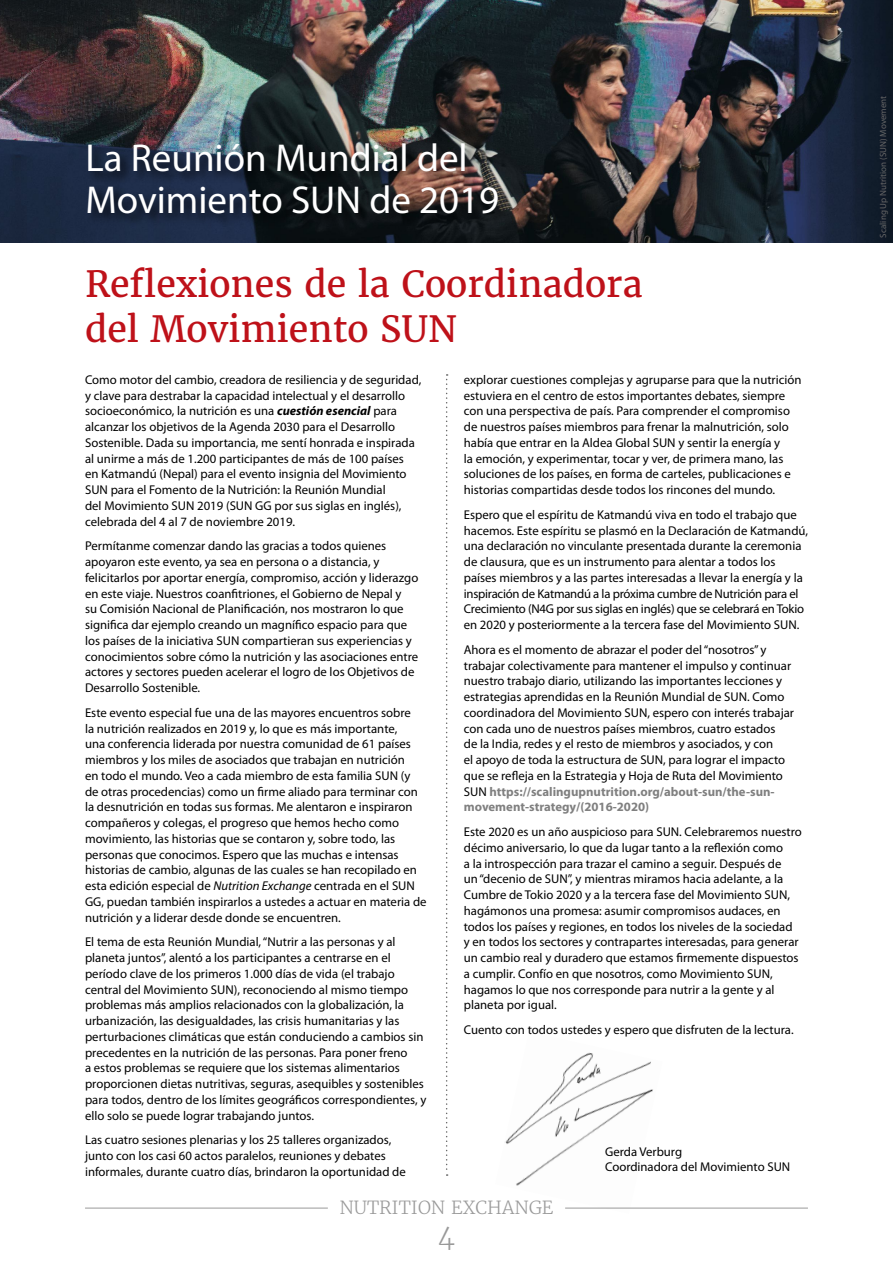
<style>
.page{position:relative;width:893px;height:1263px;background:#fff}
.page>*{position:absolute;margin:0;border:0;box-sizing:border-box;transform-origin:0 0}
.t1{font:39px/42px "Myriad Pro";color:#fff}
.t2{font:36px/45px "Merriweather";color:#be1119}
.t3{font:300 27px "Merriweather";color:#999}
.t4{font:300 18px "Merriweather";color:#999}
.t5{font:12.75px/15.8px "Myriad Pro";color:#000}
.t6{font:9px "Myriad Pro";color:#666}
.s1{font-weight:700;font-style:italic}
.s2{font-style:italic}
.s3{font-weight:700;color:#808080}
</style>
<div class="page">
<hr style="left:85px;top:1208px;width:243px;height:1px;background:#999">
<img style="left:505px;top:1052px;width:157px;height:156px">
<svg style="left:446px;top:374px;width:2px;height:802px"></svg>
<img style="left:0;top:0;width:893px;height:242px">
<div style="left:86px;top:142px;width:426px;height:86px;background:#000;opacity:.75"></div>
<hr style="left:565px;top:1208px;width:243px;height:1px;background:#999">
<h1 class="t1" style="left:85px;top:136px;width:415px">La Reunión Mundial del<br>Movimiento SUN de 2019</h1>
<h2 class="t2" style="left:85px;top:261px;width:559px">Reflexiones de la Coordinadora del Movimiento SUN</h2>
<p class="t5" style="left:85px;top:371px;width:338px">Como motor del cambio, creadora de resiliencia y de seguridad, y clave para destrabar la capacidad intelectual y el desarrollo socioeconómico, la nutrición es una <span class="s1">cuestión esencial</span> para alcanzar los objetivos de la Agenda 2030 para el Desarrollo Sostenible. Dada su importancia, me sentí honrada e inspirada al unirme a más de 1.200 participantes de más de 100 países<br>en Katmandú (Nepal) para el evento insignia del Movimiento SUN para el Fomento de la Nutrición: la Reunión Mundial<br>del Movimiento SUN 2019 (SUN GG por sus siglas en inglés), celebrada del 4 al 7 de noviembre 2019.</p>
<p class="t5" style="left:85px;top:538px;width:335px">Permítanme comenzar dando las gracias a todos quienes apoyaron este evento, ya sea en persona o a distancia, y felicitarlos por aportar energía, compromiso, acción y liderazgo en este viaje. Nuestros coanfitriones, el Gobierno de Nepal y<br>su Comisión Nacional de Planificación, nos mostraron lo que significa dar ejemplo creando un magnífico espacio para que los países de la iniciativa SUN compartieran sus experiencias y conocimientos sobre cómo la nutrición y las asociaciones entre actores y sectores pueden acelerar el logro de los Objetivos de Desarrollo Sostenible.</p>
<p class="t5" style="left:85px;top:704px;width:343px">Este evento especial fue una de las mayores encuentros sobre<br>la nutrición realizados en 2019 y, lo que es más importante,<br>una conferencia liderada por nuestra comunidad de 61 países miembros y los miles de asociados que trabajan en nutrición<br>en todo el mundo. Veo a cada miembro de esta familia SUN (y de otras procedencias) como un firme aliado para terminar con la desnutrición en todas sus formas. Me alentaron e inspiraron compañeros y colegas, el progreso que hemos hecho como movimiento, las historias que se contaron y, sobre todo, las personas que conocimos. Espero que las muchas e intensas historias de cambio, algunas de las cuales se han recopilado en esta edición especial de <span class="s2">Nutrition Exchange</span> centrada en el SUN GG, puedan también inspirarlos a ustedes a actuar en materia de nutrición y a liderar desde donde se encuentren.</p>
<p class="t5" style="left:85px;top:934px;width:343px">El tema de esta Reunión Mundial, “Nutrir a las personas y al planeta juntos”, alentó a los participantes a centrarse en el período clave de los primeros 1.000 días de vida (el trabajo central del Movimiento SUN), reconociendo al mismo tiempo problemas más amplios relacionados con la globalización, la urbanización, las desigualdades, las crisis humanitarias y las perturbaciones climáticas que están conduciendo a cambios sin precedentes en la nutrición de las personas. Para poner freno<br>a estos problemas se requiere que los sistemas alimentarios proporcionen dietas nutritivas, seguras, asequibles y sostenibles para todos, dentro de los límites geográficos correspondientes, y ello solo se puede lograr trabajando juntos.</p>
<p class="t5" style="left:85px;top:1132px;width:322px">Las cuatro sesiones plenarias y los 25 talleres organizados, junto con los casi 60 actos paralelos, reuniones y debates informales, durante cuatro días, brindaron la oportunidad de</p>
<p class="t5" style="left:464px;top:371px;width:339px">explorar cuestiones complejas y agruparse para que la nutrición estuviera en el centro de estos importantes debates, siempre con una perspectiva de país. Para comprender el compromiso de nuestros países miembros para frenar la malnutrición, solo había que entrar en la Aldea Global SUN y sentir la energía y<br>la emoción, y experimentar, tocar y ver, de primera mano, las soluciones de los países, en forma de carteles, publicaciones e historias compartidas desde todos los rincones del mundo.</p>
<p class="t5" style="left:464px;top:506px;width:346px">Espero que el espíritu de Katmandú viva en todo el trabajo que hacemos. Este espíritu se plasmó en la Declaración de Katmandú, una declaración no vinculante presentada durante la ceremonia de clausura, que es un instrumento para alentar a todos los países miembros y a las partes interesadas a llevar la energía y la inspiración de Katmandú a la próxima cumbre de Nutrición para el Crecimiento (N4G por sus siglas en inglés) que se celebrará en Tokio en 2020 y posteriormente a la tercera fase del Movimiento SUN.</p>
<p class="t5" style="left:464px;top:641px;width:332px">Ahora es el momento de abrazar el poder del “nosotros” y trabajar colectivamente para mantener el impulso y continuar nuestro trabajo diario, utilizando las importantes lecciones y estrategias aprendidas en la Reunión Mundial de SUN. Como coordinadora del Movimiento SUN, espero con interés trabajar con cada uno de nuestros países miembros, cuatro estados<br>de la India, redes y el resto de miembros y asociados, y con<br>el apoyo de toda la estructura de SUN, para lograr el impacto que se refleja en la Estrategia y Hoja de Ruta del Movimiento SUN <span class="s3">https://scalingupnutrition.org/about-sun/the-sun&shy;movement-strategy/(2016-2020)</span></p>
<p class="t5" style="left:464px;top:824px;width:339px">Este 2020 es un año auspicioso para SUN. Celebraremos nuestro décimo aniversario, lo que da lugar tanto a la reflexión como<br>a la introspección para trazar el camino a seguir. Después de<br>un “decenio de SUN”, y mientras miramos hacia adelante, a la Cumbre de Tokio 2020 y a la tercera fase del Movimiento SUN, hagámonos una promesa: asumir compromisos audaces, en todos los países y regiones, en todos los niveles de la sociedad<br>y en todos los sectores y contrapartes interesadas, para generar un cambio real y duradero que estamos firmemente dispuestos a cumplir. Confío en que nosotros, como Movimiento SUN, hagamos lo que nos corresponde para nutrir a la gente y al planeta por igual.</p>
<p class="t5" style="left:464px;top:1022px;width:331px">Cuento con todos ustedes y espero que disfruten de la lectura.</p>
<p class="t5" style="left:605px;top:1143px;width:187px">Gerda Verburg<br>Coordinadora del Movimiento SUN</p>
<h3 class="t4" style="left:339px;top:1197px;width:216px">NUTRITION EXCHANGE</h3>
<h3 class="t3" style="left:438px;top:1218px;width:19px">4</h3>
<p class="t6" style="left:877px;top:238px;width:143px;rotate:-90deg">Scaling Up Nutrition (SUN) Movement</p>
</div>
